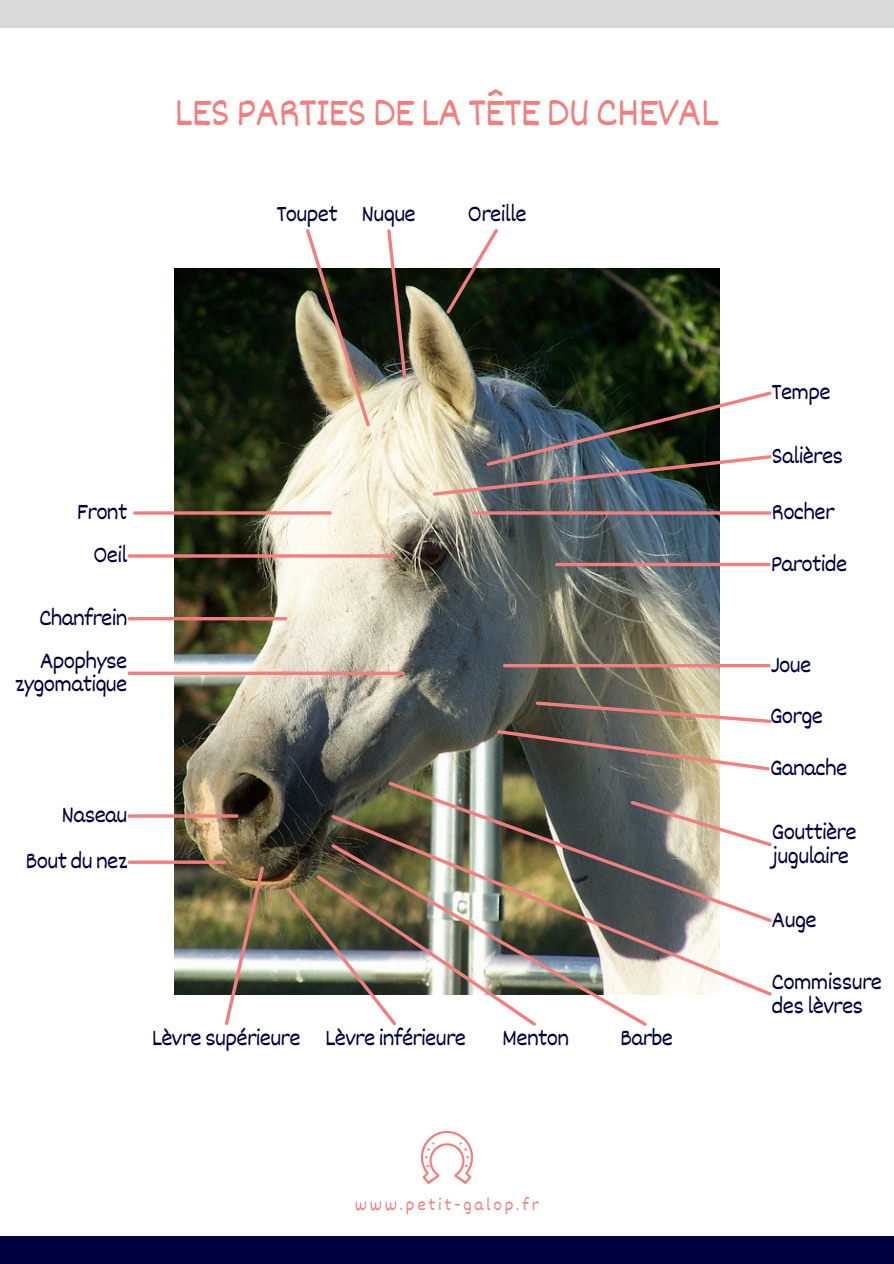
<style>
.page{position:relative;width:894px;height:1264px;background:#fff}
.page>*{position:absolute;margin:0;border:0;box-sizing:border-box;transform-origin:0 0}
.t1{font:42px "Dekko";letter-spacing:-.03em;color:#f08080}
.t2{font:24px/23.7px "Dekko";letter-spacing:-.03em;color:#00003f}
.t3{font:18px "Dekko";letter-spacing:.15em;color:#f08080}
</style>
<div class="page">
<div style="left:0;top:0;width:893px;height:27px;background:#d9d9d9"></div>
<div style="left:0;top:1236px;width:893px;height:27px;background:#00003f"></div>
<img style="left:421px;top:1131px;width:52px;height:52px">
<img style="left:174px;top:269px;width:545px;height:725px">
<img style="left:303px;top:229px;width:69px;height:200px">
<svg style="left:443px;top:229px;width:57px;height:87px"></svg>
<hr style="left:474px;top:511px;width:295px;height:3px;background:#f08080">
<hr style="left:135px;top:511px;width:195px;height:3px;background:#f08080">
<svg style="left:385px;top:229px;width:23px;height:152px"></svg>
<hr style="left:129px;top:617px;width:156px;height:3px;background:#f08080">
<hr style="left:129px;top:814px;width:108px;height:3px;background:#f08080">
<svg style="left:129px;top:671px;width:274px;height:4px"></svg>
<hr style="left:129px;top:860px;width:95px;height:3px;background:#f08080">
<img style="left:222px;top:864px;width:44px;height:161px">
<svg style="left:329px;top:812px;width:443px;height:184px"></svg>
<img style="left:283px;top:872px;width:45px;height:123px">
<img style="left:328px;top:841px;width:321px;height:185px">
<img style="left:386px;top:779px;width:386px;height:145px">
<hr style="left:504px;top:664px;width:264px;height:3px;background:#f08080">
<svg style="left:628px;top:798px;width:144px;height:50px"></svg>
<img style="left:431px;top:389px;width:341px;height:109px">
<hr style="left:129px;top:554px;width:265px;height:3px;background:#f08080">
<svg style="left:556px;top:562px;width:212px;height:4px"></svg>
<svg style="left:495px;top:699px;width:277px;height:73px"></svg>
<h2 class="t1" style="left:174px;top:85px;width:545px">LES PARTIES DE LA TÊTE DU CHEVAL</h2>
<h1 class="t2" style="left:276px;top:201px;width:63px">Toupet</h1>
<h2 class="t2" style="left:361px;top:201px;width:56px">Nuque</h2>
<h2 class="t2" style="left:467px;top:201px;width:61px">Oreille</h2>
<h2 class="t2" style="left:771px;top:379px;width:61px">Tempe</h2>
<h2 class="t2" style="left:771px;top:442px;width:73px">Salières</h2>
<p class="t2" style="left:77px;top:499px;width:52px">Front</p>
<h2 class="t2" style="left:771px;top:499px;width:64px">Rocher</h2>
<h2 class="t2" style="left:93px;top:542px;width:36px">Oeil</h2>
<h2 class="t2" style="left:39px;top:604px;width:90px">Chanfrein</h2>
<h2 class="t2" style="left:770px;top:550px;width:78px">Parotide</h2>
<h2 class="t2" style="left:15px;top:647px;width:114px;text-align:right">Apophyse zygomatique</h2>
<p class="t2" style="left:770px;top:651px;width:42px">Joue</p>
<h2 class="t2" style="left:769px;top:703px;width:55px">Gorge</h2>
<h2 class="t2" style="left:62px;top:802px;width:67px">Naseau</h2>
<h2 class="t2" style="left:25px;top:848px;width:103px">Bout du nez</h2>
<h2 class="t2" style="left:152px;top:1025px;width:150px">Lèvre supérieure</h2>
<h2 class="t2" style="left:325px;top:1025px;width:142px">Lèvre inférieure</h2>
<h2 class="t2" style="left:502px;top:1025px;width:68px">Menton</h2>
<p class="t2" style="left:620px;top:1025px;width:54px">Barbe</p>
<h2 class="t3" style="left:355px;top:1193px;width:185px">www.petit-galop.fr</h2>
<h2 class="t2" style="left:769px;top:755px;width:79px">Ganache</h2>
<h2 class="t2" style="left:771px;top:819px;width:86px">Gouttière jugulaire</h2>
<h2 class="t2" style="left:771px;top:907px;width:47px">Auge</h2>
<h2 class="t2" style="left:771px;top:968px;width:112px">Commissure des lèvres</h2>
</div>
